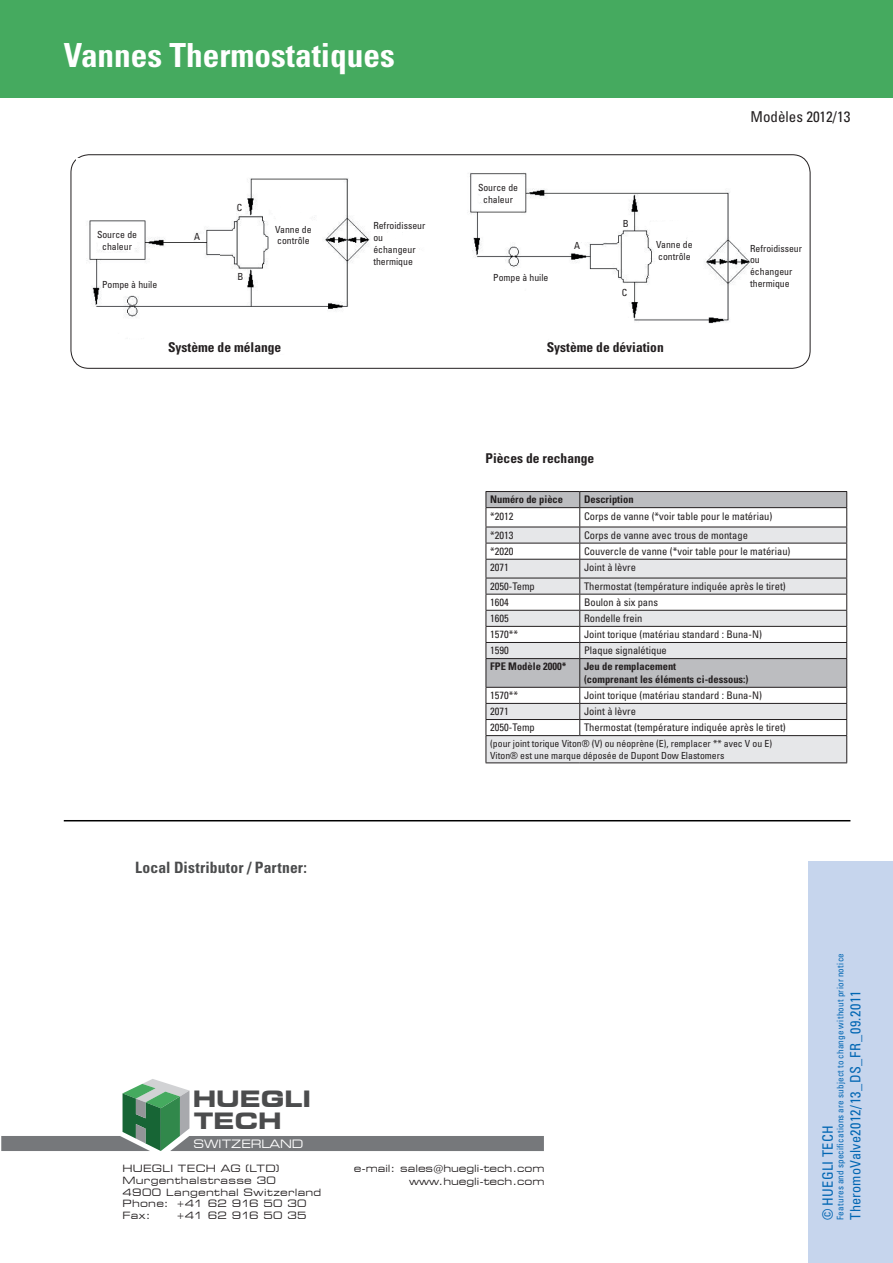
<style>
.page{position:relative;width:893px;height:1263px;background:#fff}
.page>*{position:absolute;margin:0;border:0;box-sizing:border-box;transform-origin:0 0}
.t1{font:700 condensed 33.15px "Univers LT Std";color:#fff}
.t2{font:700 expanded 22.35px/21.6px "Square 721 BT";color:#4b4c4d}
.t3{font:700 condensed 15.6px "Univers LT Std";letter-spacing:.005em;color:#4b4c4d}
.t4{font:condensed 15px "Univers LT Std";color:#231f20}
.t5{font:condensed 14.25px "Univers LT Std";letter-spacing:.02em;color:#0166b3}
.t6{font:700 condensed 13.5px "Univers LT Std";color:#231f20}
.t7{font:expanded 11.55px "Square 721 BT";color:#fff;scale:.96 1}
.t8{font:condensed 10.5px "Univers LT Std";color:#231f20}
.t9{font:700 condensed 10.5px/12.6px "Univers LT Std";color:#231f20}
.t10{font:expanded 9.9px/12px "Square 721 BT";letter-spacing:.025em;color:#231f20}
.t11{font:expanded 9.9px/13.6px "Square 721 BT";color:#231f20;text-align:right}
.t12{font:expanded 9.9px "Square 721 BT";letter-spacing:-.005em;color:#231f20}
.t13{font:condensed 9.75px/11.7px "Univers LT Std";color:#231f20}
.t14{font:condensed 9px "Univers LT Std";letter-spacing:.03em;color:#0166b3}
</style>
<div class="page">
<div style="left:808px;top:861px;width:85px;height:402px;background:#c6d5ed"></div>
<svg style="left:1px;top:1079px;width:543px;height:72px"></svg>
<hr style="left:64px;top:820px;width:786px;height:1px;background:#000">
<div style="left:0;top:0;width:893px;height:98px;background:#45aa5f"></div>
<hr style="left:486px;top:491px;width:94px;height:1px;background:#231f20">
<hr style="left:580px;top:491px;width:267px;height:1px;background:#231f20">
<svg style="left:486px;top:492px;width:361px;height:270px"></svg>
<hr style="left:486px;top:762px;width:94px;height:1px;background:#231f20">
<hr style="left:580px;top:762px;width:267px;height:1px;background:#231f20">
<div style="left:71px;top:154px;width:739px;height:215px;border:1px solid #231f20;border-radius:18px"></div>
<img style="left:77px;top:159px;width:676px;height:165px">
<h1 class="t1" style="left:64px;top:34px;width:332px">Vannes Thermostatiques</h1>
<p class="t13" style="left:237px;top:202px;width:7px">C</p>
<p class="t13" style="left:478px;top:182px;width:42px;text-align:center">Source de chaleur</p>
<h3 class="t4" style="left:750px;top:107px;width:101px">Modèles 2012/13</h3>
<p class="t13" style="left:623px;top:217px;width:7px">B</p>
<p class="t13" style="left:97px;top:228px;width:42px;text-align:center">Source de chaleur</p>
<p class="t13" style="left:373px;top:220px;width:53px">Refroidisseur ou échangeur thermique</p>
<p class="t13" style="left:275px;top:223px;width:38px">Vanne de contrôle</p>
<p class="t13" style="left:194px;top:230px;width:7px">A</p>
<p class="t13" style="left:656px;top:239px;width:38px">Vanne de contrôle</p>
<p class="t13" style="left:574px;top:240px;width:7px">A</p>
<p class="t13" style="left:750px;top:242px;width:53px">Refroidisseur ou échangeur</p>
<p class="t13" style="left:237px;top:271px;width:7px">B</p>
<p class="t13" style="left:493px;top:272px;width:57px">Pompe à huile</p>
<p class="t13" style="left:102px;top:278px;width:57px">Pompe à huile</p>
<p class="t13" style="left:750px;top:277px;width:41px">thermique</p>
<p class="t13" style="left:622px;top:286px;width:7px">C</p>
<p class="t6" style="left:168px;top:339px;width:115px">Système de mélange</p>
<p class="t6" style="left:547px;top:339px;width:118px">Système de déviation</p>
<p class="t6" style="left:486px;top:450px;width:110px">Pièces de rechange</p>
<p class="t9" style="left:490px;top:493px;width:74px">Numéro de pièce</p>
<p class="t9" style="left:584px;top:493px;width:51px">Description</p>
<p class="t8" style="left:490px;top:509px;width:25px">*2012</p>
<p class="t8" style="left:584px;top:509px;width:190px">Corps de vanne (*voir table pour le matériau)</p>
<p class="t8" style="left:490px;top:528px;width:25px">*2013</p>
<p class="t8" style="left:584px;top:528px;width:165px">Corps de vanne avec trous de montage</p>
<p class="t8" style="left:490px;top:545px;width:25px">*2020</p>
<p class="t8" style="left:584px;top:545px;width:208px">Couvercle de vanne (*voir table pour le matériau)</p>
<p class="t8" style="left:490px;top:561px;width:20px">2071</p>
<p class="t8" style="left:584px;top:561px;width:53px">Joint à lèvre</p>
<p class="t8" style="left:490px;top:579px;width:46px">2050-Temp</p>
<p class="t8" style="left:584px;top:579px;width:203px">Thermostat (température indiquée après le tiret)</p>
<p class="t8" style="left:490px;top:596px;width:20px">1604</p>
<p class="t8" style="left:584px;top:596px;width:76px">Boulon à six pans</p>
<p class="t8" style="left:490px;top:612px;width:20px">1605</p>
<p class="t8" style="left:584px;top:612px;width:60px">Rondelle frein</p>
<p class="t8" style="left:490px;top:628px;width:29px">1570**</p>
<p class="t8" style="left:584px;top:628px;width:179px">Joint torique (matériau standard : Buna-N)</p>
<p class="t8" style="left:490px;top:644px;width:20px">1590</p>
<p class="t8" style="left:584px;top:644px;width:84px">Plaque signalétique</p>
<p class="t9" style="left:490px;top:660px;width:78px">FPE Modèle 2000*</p>
<p class="t9" style="left:584px;top:660px;width:166px">Jeu de remplacement<br>(comprenant les éléments ci-dessous:)</p>
<p class="t8" style="left:490px;top:689px;width:29px">1570**</p>
<p class="t8" style="left:584px;top:689px;width:179px">Joint torique (matériau standard : Buna-N)</p>
<p class="t8" style="left:490px;top:705px;width:20px">2071</p>
<p class="t8" style="left:584px;top:705px;width:53px">Joint à lèvre</p>
<p class="t8" style="left:490px;top:721px;width:46px">2050-Temp</p>
<p class="t8" style="left:584px;top:721px;width:203px">Thermostat (température indiquée après le tiret)</p>
<p class="t13" style="left:490px;top:737px;width:283px">(pour joint torique Viton® (V) ou néoprène (E), remplacer ** avec V ou E)<br>Viton® est une marque déposée de Dupont Dow Elastomers</p>
<h3 class="t3" style="left:135px;top:857px;width:173px">Local Distributor / Partner:</h3>
<h2 class="t2" style="left:193px;top:1088px;width:120px">HUEGLI<br>TECH</h2>
<p class="t7" style="left:194px;top:1136px;width:116px">SWITZERLAND</p>
<p class="t10" style="left:122px;top:1162px;width:200px">HUEGLI TECH AG (LTD)<br>Murgenthalstrasse 30<br>4900 Langenthal Switzerland<br>Phone: +41 62 916 50 30<br>Fax:</p>
<p class="t12" style="left:176px;top:1210px;width:132px">+41 62 916 50 35</p>
<p class="t11" style="left:354px;top:1161px;width:192px">e-mail: sales@huegli-tech.com www.huegli-tech.com</p>
<p class="t14" style="left:835px;top:1220px;width:268px;rotate:-90deg">Features and specifications are subject to change without prior notice</p>
<h3 class="t5" style="left:846px;top:1220px;width:231px;rotate:-90deg">TheromoValve2012/13_DS_FR_09.2011</h3>
<h3 class="t5" style="left:819px;top:1220px;width:96px;rotate:-90deg">© HUEGLI TECH</h3>
</div>
